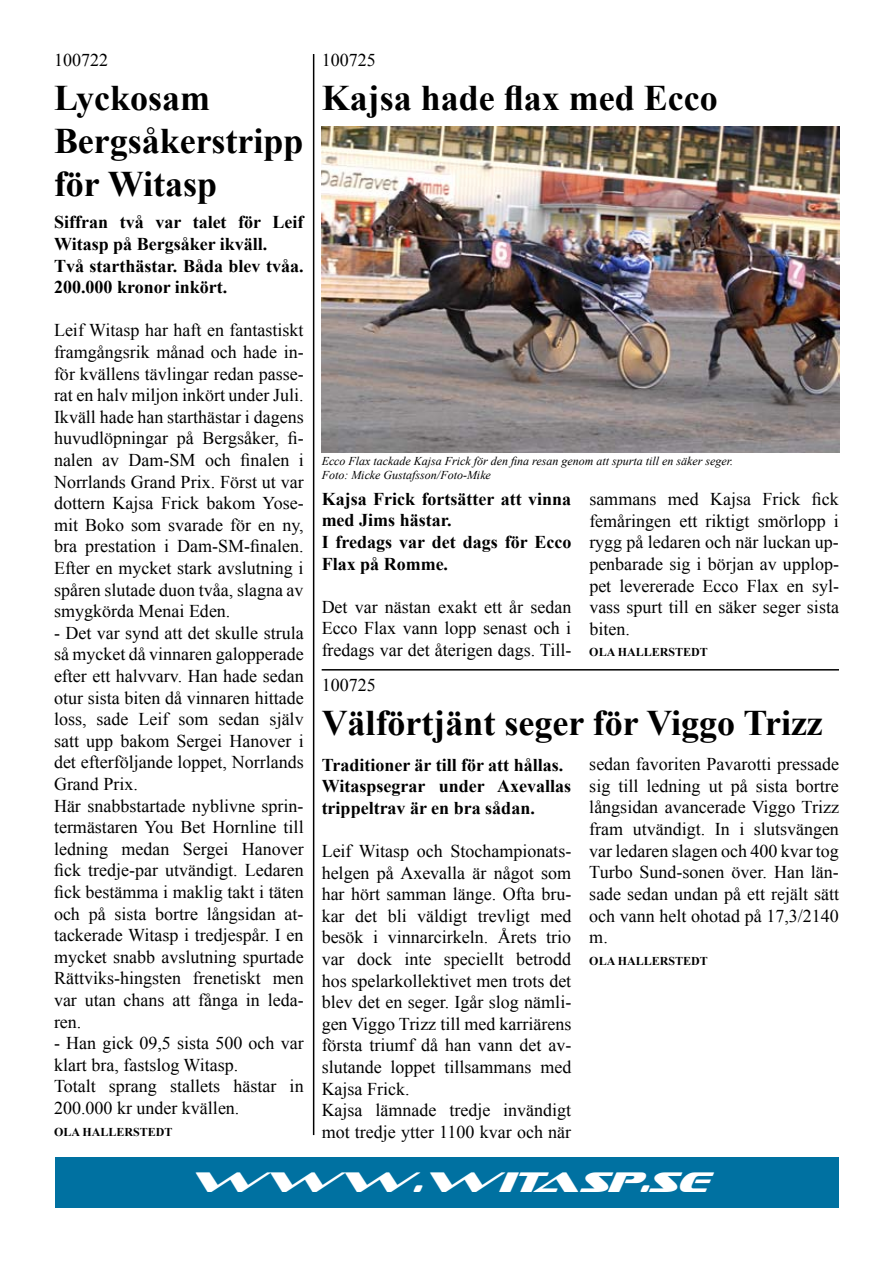
<style>
.page{position:relative;width:893px;height:1263px;background:#fff}
.page>*{position:absolute;margin:0;border:0;box-sizing:border-box;transform-origin:0 0}
.t1{font:700 36px/43.2px "Times New Roman";color:#000}
.t2{font:italic 28.5px "Sofachrome";color:#fff}
.t3{font:18px/21.6px "Times New Roman";color:#000;text-align:justify}
.t4{font:700 18px/21.6px "Times New Roman";color:#000}
.t5{font:italic 12px/14.4px "Times New Roman";color:#000}
.t6{font:700 12px "Times New Roman";color:#000}
</style>
<div class="page">
<hr style="left:313px;top:54px;width:1px;height:1081px;background:#000">
<div style="left:55px;top:1157px;width:783px;height:51px;background:#0071a1"></div>
<img style="left:322px;top:126px;width:517px;height:326px">
<hr style="left:322px;top:669px;width:517px;height:1px;background:#000">
<p class="t3" style="left:54px;top:49px;width:55px">100722</p>
<h1 class="t1" style="left:54px;top:75px;width:251px">Lyckosam<br>Bergsåkerstripp för Witasp</h1>
<p class="t4" style="left:54px;top:211px;width:251px">Siffran två var talet för Leif<br>Witasp på Bergsåker ikväll.<br>Två starthästar. Båda blev tvåa.<br>200.000 kronor inkört.</p>
<p class="t3" style="left:54px;top:319px;width:251px">Leif Witasp har haft en fantastiskt framgångsrik månad och hade in&shy;för kvällens tävlingar redan passe&shy;rat en halv miljon inkört under Juli.<br>Ikväll hade han starthästar i dagens huvudlöpningar på Bergsåker, fi&shy;nalen av Dam-SM och finalen i Norrlands Grand Prix. Först ut var dottern Kajsa Frick bakom Yose&shy;mit Boko som svarade för en ny, bra prestation i Dam-SM-finalen.<br>Efter en mycket stark avslutning i spåren slutade duon tvåa, slagna av smygkörda Menai Eden.</p>
<p class="t3" style="left:54px;top:622px;width:251px;text-align:left">- Det var synd att det skulle strula så mycket då vinnaren galopperade efter ett halvvarv. Han hade sedan otur sista biten då vinnaren hittade loss, sade Leif som sedan själv satt upp bakom Sergei Hanover i det efterföljande loppet, Norrlands<br>Grand Prix.<br>Här snabbstartade nyblivne sprin&shy;termästaren You Bet Hornline till ledning medan Sergei Hanover fick tredje-par utvändigt. Ledaren fick bestämma i maklig takt i täten och på sista bortre långsidan at&shy;tackerade Witasp i tredjespår. I en mycket snabb avslutning spurtade<br>Rättviks-hingsten frenetiskt men var utan chans att fånga in leda&shy;ren.</p>
<p class="t3" style="left:54px;top:1032px;width:251px;text-align:left">- Han gick 09,5 sista 500 och var klart bra, fastslog Witasp.<br>Totalt sprang stallets hästar in<br>200.000 kr under kvällen.</p>
<p class="t6" style="left:54px;top:1123px;width:120px">OLA HALLERSTEDT</p>
<p class="t3" style="left:322px;top:49px;width:55px">100725</p>
<h1 class="t1" style="left:322px;top:75px;width:397px">Kajsa hade flax med Ecco</h1>
<p class="t5" style="left:322px;top:453px;width:413px">Ecco Flax tackade Kajsa Frick för den fina resan genom att spurta till en säker seger.<br>Foto: Micke Gustafsson/Foto-Mike</p>
<p class="t4" style="left:322px;top:487px;width:251px">Kajsa Frick fortsätter att vinna med Jims hästar.<br>I fredags var det dags för Ecco<br>Flax på Romme.</p>
<p class="t3" style="left:322px;top:596px;width:251px">Det var nästan exakt ett år sedan Ecco Flax vann lopp senast och i fredags var det återigen dags. Till-</p>
<p class="t3" style="left:589px;top:488px;width:251px">sammans med Kajsa Frick fick femåringen ett riktigt smörlopp i rygg på ledaren och när luckan up&shy;penbarade sig i början av upplop&shy;pet levererade Ecco Flax en syl&shy;vass spurt till en säker seger sista biten.</p>
<p class="t6" style="left:589px;top:644px;width:120px">OLA HALLERSTEDT</p>
<p class="t3" style="left:322px;top:674px;width:55px">100725</p>
<h1 class="t1" style="left:322px;top:700px;width:503px">Välförtjänt seger för Viggo Trizz</h1>
<p class="t4" style="left:322px;top:753px;width:251px">Traditioner är till för att hållas.<br>Witaspsegrar under Axevallas trippeltrav är en bra sådan.</p>
<p class="t3" style="left:322px;top:840px;width:251px;text-align:left">Leif Witasp och Stochampionats&shy;helgen på Axevalla är något som har hört samman länge. Ofta bru&shy;kar det bli väldigt trevligt med besök i vinnarcirkeln. Årets trio var dock inte speciellt betrodd hos spelarkollektivet men trots det blev det en seger. Igår slog nämli&shy;gen Viggo Trizz till med karriärens första triumf då han vann det av&shy;slutande loppet tillsammans med<br>Kajsa Frick.<br>Kajsa lämnade tredje invändigt mot tredje ytter 1100 kvar och när</p>
<p class="t3" style="left:589px;top:753px;width:251px">sedan favoriten Pavarotti pressade sig till ledning ut på sista bortre långsidan avancerade Viggo Trizz fram utvändigt. In i slutsvängen var ledaren slagen och 400 kvar tog Turbo Sund-sonen över. Han län&shy;sade sedan undan på ett rejält sätt och vann helt ohotad på 17,3/2140 m.</p>
<p class="t6" style="left:589px;top:952px;width:120px">OLA HALLERSTEDT</p>
<h2 class="t2" style="left:186px;top:1168px;width:522px">WWW.WITASP.SE</h2>
</div>
